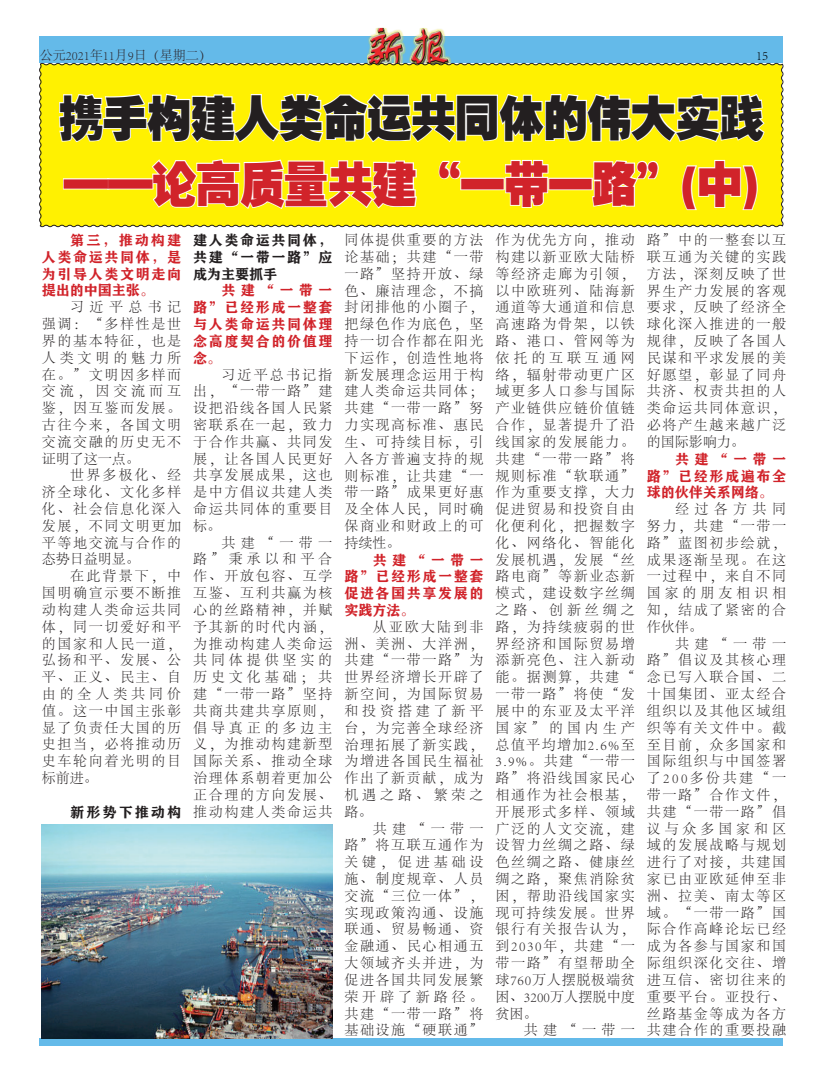
<style>
.page{position:relative;width:823px;height:1078px;background:#fff}
.page>*{position:absolute;margin:0;border:0;box-sizing:border-box;transform-origin:0 0}
.t1{font:48px "FZCCHJW GB1 0";letter-spacing:-.01em;color:#d1232a;scale:.93 1}
.t2{font:48px "FZCCHJW GB1 0";letter-spacing:-.01em;color:#231f20;scale:.93 1}
.t3{font:300 14px/16.8px "Adobe Song Std";letter-spacing:.115em;color:#231f20;text-align:justify}
.t4{font:14px/16.8px "FZCHSJW GB1 0";letter-spacing:.115em;color:#d1232a;text-align:justify}
.t5{font:14px/16.8px "FZCHSJW GB1 0";letter-spacing:.115em;color:#231f20;text-align:justify}
.t6{font:14px "FZCHSJW GB1 0";letter-spacing:.15em;color:#231f20}
.t7{font:300 13px "Adobe Song Std";color:#2a2228}
.t8{font:300 13px "Adobe Song Std";color:#000}
</style>
<div class="page">
<div style="left:40px;top:36px;width:742px;height:27px;background:#64bae9"></div>
<img style="left:367px;top:28px;width:85px;height:34px">
<div style="left:40px;top:1037px;width:742px;height:8px;background:#64bae9"></div>
<svg style="left:39px;top:62px;width:744px;height:166px;background:#faef2e"></svg>
<img style="left:42px;top:824px;width:290px;height:213px">
<p class="t7" style="left:40px;top:48px;width:174px">公元2021年11月9日（星期二）</p>
<p class="t8" style="left:755px;top:48px;width:14px">15</p>
<h1 class="t2" style="left:59px;top:89px;width:759px">携手构建人类命运共同体的伟大实践</h1>
<h1 class="t1" style="left:64px;top:155px;width:748px">——论高质量共建“一带一路”(中)</h1>
<p class="t4" style="left:42px;top:232px;width:141px;text-indent:28px">第三，推动构建人类命运共同体，是为引导人类文明走向提出的中国主张。</p>
<p class="t3" style="left:42px;top:299px;width:141px;text-indent:28px">习近平总书记强调：“多样性是世界的基本特征，也是人类文明的魅力所在。”文明因多样而交流，因交流而互鉴，因互鉴而发展。古往今来，各国文明交流交融的历史无不证明了这一点。</p>
<p class="t3" style="left:42px;top:467px;width:141px;text-indent:28px">世界多极化、经济全球化、文化多样化、社会信息化深入发展，不同文明更加平等地交流与合作的态势日益明显。</p>
<p class="t3" style="left:42px;top:568px;width:141px;text-indent:28px">在此背景下，中国明确宣示要不断推动构建人类命运共同体，同一切爱好和平的国家和人民一道，弘扬和平、发展、公平、正义、民主、自由的全人类共同价值。这一中国主张彰显了负责任大国的历史担当，必将推动历史车轮向着光明的目标前进。</p>
<p class="t6" style="left:70px;top:803px;width:112px">新形势下推动构</p>
<p class="t5" style="left:193px;top:232px;width:141px">建人类命运共同体，共建“一带一路”应成为主要抓手</p>
<p class="t4" style="left:193px;top:282px;width:141px;text-indent:28px">共建“一带一路”已经形成一整套与人类命运共同体理念高度契合的价值理念。</p>
<p class="t3" style="left:193px;top:366px;width:141px;text-indent:28px">习近平总书记指出，“一带一路”建设把沿线各国人民紧密联系在一起，致力于合作共赢、共同发展，让各国人民更好共享发展成果，这也是中方倡议共建人类命运共同体的重要目标。</p>
<p class="t3" style="left:193px;top:534px;width:141px;text-indent:28px">共建“一带一路”秉承以和平合作、开放包容、互学互鉴、互利共赢为核心的丝路精神，并赋予其新的时代内涵，为推动构建人类命运共同体提供坚实的历史文化基础；共建“一带一路”坚持共商共建共享原则，倡导真正的多边主义，为推动构建新型国际关系、推动全球治理体系朝着更加公正合理的方向发展、推动构建人类命运共</p>
<p class="t3" style="left:344px;top:232px;width:141px">同体提供重要的方法论基础；共建“一带一路”坚持开放、绿色、廉洁理念，不搞封闭排他的小圈子，把绿色作为底色，坚持一切合作都在阳光下运作，创造性地将新发展理念运用于构建人类命运共同体；共建“一带一路”努力实现高标准、惠民生、可持续目标，引入各方普遍支持的规则标准，让共建“一带一路”成果更好惠及全体人民，同时确保商业和财政上的可持续性。</p>
<p class="t4" style="left:344px;top:551px;width:141px;text-indent:28px">共建“一带一路”已经形成一整套促进各国共享发展的实践方法。</p>
<p class="t3" style="left:344px;top:618px;width:141px;text-indent:28px">从亚欧大陆到非洲、美洲、大洋洲，共建“一带一路”为世界经济增长开辟了新空间，为国际贸易和投资搭建了新平台，为完善全球经济治理拓展了新实践，为增进各国民生福祉作出了新贡献，成为机遇之路、繁荣之路。</p>
<p class="t3" style="left:344px;top:820px;width:141px;text-indent:28px">共建“一带一路”将互联互通作为关键，促进基础设施、制度规章、人员交流“三位一体”，实现政策沟通、设施联通、贸易畅通、资金融通、民心相通五大领域齐头并进，为促进各国共同发展繁荣开辟了新路径。共建“一带一路”将基础设施“硬联通”</p>
<p class="t3" style="left:495px;top:232px;width:141px">作为优先方向，推动构建以新亚欧大陆桥等经济走廊为引领，以中欧班列、陆海新通道等大通道和信息高速路为骨架，以铁路、港口、管网等为依托的互联互通网络，辐射带动更广区域更多人口参与国际产业链供应链价值链合作，显著提升了沿线国家的发展能力。共建“一带一路”将规则标准“软联通”作为重要支撑，大力促进贸易和投资自由化便利化，把握数字化、网络化、智能化发展机遇，发展“丝路电商”等新业态新模式，建设数字丝绸之路、创新丝绸之路，为持续疲弱的世界经济和国际贸易增添新亮色、注入新动能。据测算，共建“一带一路”将使“发展中的东亚及太平洋国家”的国内生产总值平均增加2.6%至3.9%。共建“一带一路”将沿线国家民心相通作为社会根基，开展形式多样、领域广泛的人文交流，建设智力丝绸之路、绿色丝绸之路、健康丝绸之路，聚焦消除贫困，帮助沿线国家实现可持续发展。世界银行有关报告认为，到2030年，共建“一带一路”有望帮助全球760万人摆脱极端贫困、3200万人摆脱中度贫困。</p>
<p class="t3" style="left:523px;top:1022px;width:112px">共建“一带一</p>
<p class="t3" style="left:646px;top:232px;width:141px">路”中的一整套以互联互通为关键的实践方法，深刻反映了世界生产力发展的客观要求，反映了经济全球化深入推进的一般规律，反映了各国人民谋和平求发展的美好愿望，彰显了同舟共济、权责共担的人类命运共同体意识，必将产生越来越广泛的国际影响力。</p>
<p class="t4" style="left:646px;top:451px;width:141px;text-indent:28px">共建“一带一路”已经形成遍布全球的伙伴关系网络。</p>
<p class="t3" style="left:646px;top:501px;width:141px;text-indent:28px">经过各方共同努力，共建“一带一路”蓝图初步绘就，成果逐渐呈现。在这一过程中，来自不同国家的朋友相识相知，结成了紧密的合作伙伴。</p>
<p class="t3" style="left:646px;top:635px;width:141px;text-indent:28px">共建“一带一路”倡议及其核心理念已写入联合国、二十国集团、亚太经合组织以及其他区域组织等有关文件中。截至目前，众多国家和国际组织与中国签署了200多份共建“一带一路”合作文件，共建“一带一路”倡议与众多国家和区域的发展战略与规划进行了对接，共建国家已由亚欧延伸至非洲、拉美、南太等区域。“一带一路”国际合作高峰论坛已经成为各参与国家和国际组织深化交往、增进互信、密切往来的重要平台。亚投行、丝路基金等成为各方共建合作的重要投融</p>
</div>
